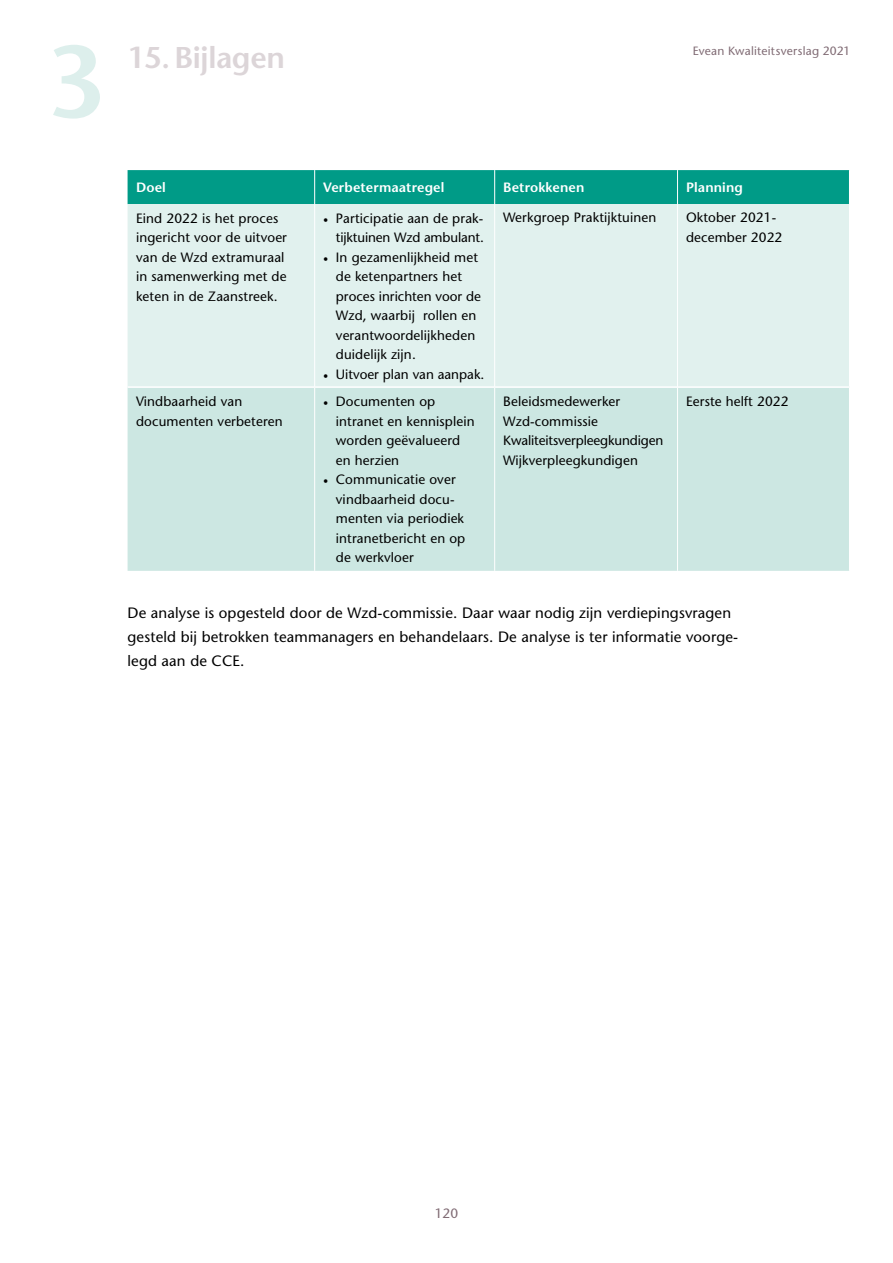
<style>
.page{position:relative;width:893px;height:1263px;background:#fff}
.page>*{position:absolute;margin:0;border:0;box-sizing:border-box;transform-origin:0 0}
.t1{font:600 102px "Stone Sans";color:#ddefec}
.t2{font:600 30px "Stone Sans";letter-spacing:-.01em;color:#dcd5d8}
.t3{font:15px/24px "Stone Sans";letter-spacing:.01em;color:#000}
.t4{font:13.5px/19.5px "Stone Sans";letter-spacing:.01em;color:#000}
.t5{font:13.5px/19.5px "Stone Sans";letter-spacing:-.01em;color:#000;text-align:right}
.t6{font:600 13.5px "Stone Sans";letter-spacing:.01em;color:#fff}
.t7{font:13.5px "Stone Sans";color:#816c75}
.t8{font:12px "Stone Sans";letter-spacing:.02em;color:#816c75}
.s1{font-family:"Minion Pro"}
</style>
<div class="page">
<div style="left:128px;top:170px;width:721px;height:34px;background:#009b87"></div>
<div style="left:128px;top:204px;width:721px;height:182px;background:#e1f1ee"></div>
<div style="left:128px;top:388px;width:721px;height:183px;background:#cce7e2"></div>
<hr style="left:314px;top:170px;width:1px;height:34px;background:#fff">
<hr style="left:494px;top:170px;width:1px;height:34px;background:#fff">
<hr style="left:677px;top:170px;width:1px;height:34px;background:#fff">
<hr style="left:314px;top:204px;width:1px;height:183px;background:#fff">
<hr style="left:494px;top:204px;width:1px;height:183px;background:#fff">
<hr style="left:677px;top:204px;width:1px;height:183px;background:#fff">
<hr style="left:314px;top:387px;width:1px;height:184px;background:#fff">
<hr style="left:494px;top:387px;width:1px;height:184px;background:#fff">
<hr style="left:677px;top:387px;width:1px;height:184px;background:#fff">
<h1 class="t1" style="left:48px;top:20px;width:60px">3</h1>
<h2 class="t2" style="left:128px;top:40px;width:159px">15.Bijlagen</h2>
<p class="t8" style="left:693px;top:44px;width:159px">Evean Kwaliteitsverslag 2021</p>
<p class="t6" style="left:136px;top:179px;width:31px">Doel</p>
<p class="t6" style="left:323px;top:179px;width:123px">Verbetermaatregel</p>
<p class="t6" style="left:503px;top:179px;width:83px">Betrokkenen</p>
<p class="t6" style="left:686px;top:179px;width:58px">Planning</p>
<p class="t4" style="left:136px;top:208px;width:152px">Eind 2022 is het proces ingericht voor de uitvoer van de Wzd extramuraal in samenwerking met de keten in de Zaanstreek.</p>
<p class="t5" style="left:323px;top:208px;width:162px"><span class="s1">•</span> Participatie aan de prak&shy;tijktuinen Wzd ambulant.</p>
<p class="t4" style="left:503px;top:208px;width:155px">Werkgroep Praktijktuinen</p>
<p class="t4" style="left:686px;top:208px;width:98px">Oktober 2021- december 2022</p>
<p class="t4" style="left:336px;top:247px;width:147px;text-indent:-13px"><span class="s1">•</span> In gezamenlijkheid met de ketenpartners het proces inrichten voor de<br>Wzd, waarbij rollen en verantwoordelijkheden duidelijk zijn.</p>
<p class="t4" style="left:323px;top:364px;width:163px"><span class="s1">•</span> Uitvoer plan van aanpak.</p>
<p class="t4" style="left:136px;top:392px;width:148px">Vindbaarheid van documenten verbeteren</p>
<p class="t4" style="left:336px;top:392px;width:140px;text-indent:-13px"><span class="s1">•</span> Documenten op intranet en kennisplein worden geëvalueerd en herzien</p>
<p class="t4" style="left:336px;top:470px;width:131px;text-indent:-13px"><span class="s1">•</span> Communicatie over vindbaarheid docu&shy;menten via periodiek intranetbericht en op de werkvloer</p>
<p class="t4" style="left:503px;top:392px;width:162px">Beleidsmedewerker<br>Wzd-commissie<br>Kwaliteitsverpleegkundigen<br>Wijkverpleegkundigen</p>
<p class="t4" style="left:686px;top:392px;width:104px">Eerste helft 2022</p>
<p class="t3" style="left:128px;top:600px;width:612px">De analyse is opgesteld door de Wzd-commissie. Daar waar nodig zijn verdiepingsvragen gesteld bij betrokken teammanagers en behandelaars. De analyse is ter informatie voorge&shy;legd aan de CCE.</p>
<p class="t7" style="left:435px;top:1205px;width:25px">120</p>
</div>
